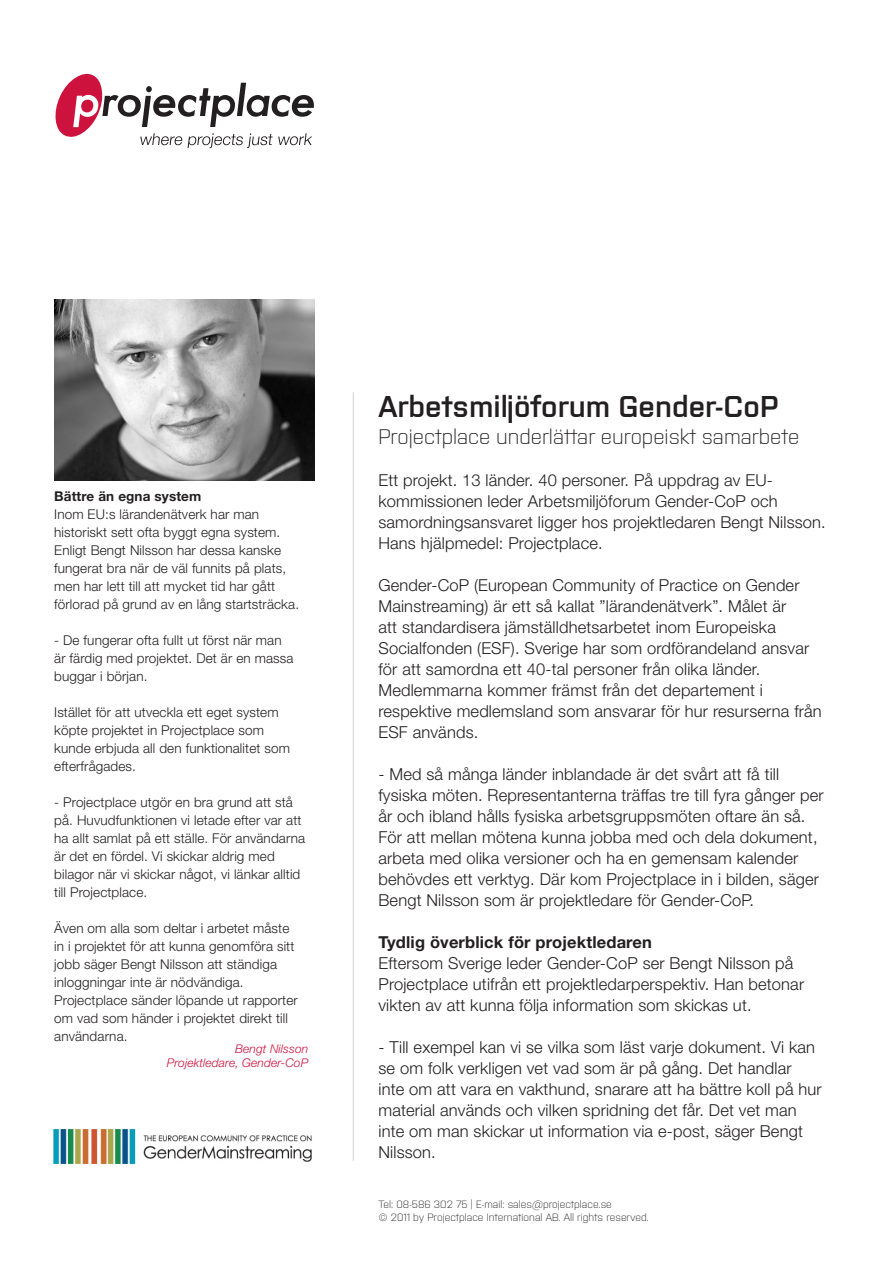
<style>
.page{position:relative;width:893px;height:1263px;background:#fff}
.page>*{position:absolute;margin:0;border:0;box-sizing:border-box;transform-origin:0 0}
.tabell___text{font:30px "Purista For Projectplace Semi";color:#231f20}
.tabell___text-2{font:300 21px "Purista For Projectplace";color:#231f20}
.t1{font:300 16.5px/21px "Helvetica Neue";letter-spacing:.01em;color:#231f20}
.t2{font:700 16.5px "Helvetica Neue";letter-spacing:.01em;color:#231f20}
.t3{font:300 13.5px/18px "Helvetica Neue";letter-spacing:.01em;color:#231f20}
.t4{font:700 13.5px "Helvetica Neue";letter-spacing:.01em;color:#231f20}
.t5{font:italic 300 12px "Helvetica Neue";letter-spacing:.01em;color:#cd123d}
.t6{font:300 10.5px "Purista For Projectplace";color:#231f20}
</style>
<div class="page">
<hr style="left:353px;top:392px;width:1px;height:769px;background:#d1d2d4">
<img style="left:53px;top:1129px;width:259px;height:35px">
<img style="left:54px;top:300px;width:261px;height:180px">
<svg style="left:55px;top:73px;width:259px;height:75px"></svg>
<p class="t4" style="left:54px;top:487px;width:149px">Bättre än egna system</p>
<p class="t3" style="left:54px;top:505px;width:246px">Inom EU:s lärandenätverk har man historiskt sett ofta byggt egna system.<br>Enligt Bengt Nilsson har dessa kanske fungerat bra när de väl funnits på plats, men har lett till att mycket tid har gått förlorad på grund av en lång startsträcka.</p>
<p class="t3" style="left:54px;top:631px;width:241px">- De fungerar ofta fullt ut först när man är färdig med projektet. Det är en massa buggar i början.</p>
<p class="t3" style="left:54px;top:703px;width:237px">Istället för att utveckla ett eget system köpte projektet in Projectplace som kunde erbjuda all den funktionalitet som efterfrågades.</p>
<p class="t3" style="left:54px;top:793px;width:252px">- Projectplace utgör en bra grund att stå på. Huvudfunktionen vi letade efter var att ha allt samlat på ett ställe. För användarna är det en fördel. Vi skickar aldrig med bilagor när vi skickar något, vi länkar alltid till Projectplace.</p>
<p class="t3" style="left:54px;top:919px;width:245px">Även om alla som deltar i arbetet måste in i projektet för att kunna genomföra sitt jobb säger Bengt Nilsson att ständiga inloggningar inte är nödvändiga.<br>Projectplace sänder löpande ut rapporter om vad som händer i projektet direkt till användarna.</p>
<p class="t5" style="left:235px;top:1042px;width:75px">Bengt Nilsson</p>
<p class="t5" style="left:167px;top:1055px;width:143px">Projektledare, Gender-CoP</p>
<p class="tabell___text" style="left:378px;top:384px;width:401px">Arbetsmiljöforum Gender-CoP</p>
<p class="tabell___text-2" style="left:378px;top:421px;width:422px">Projectplace underlättar europeiskt samarbete</p>
<p class="t1" style="left:378px;top:469px;width:449px">Ett projekt. 13 länder. 40 personer. På uppdrag av EU&shy;kommissionen leder Arbetsmiljöforum Gender-CoP och samordningsansvaret ligger hos projektledaren Bengt Nilsson.<br>Hans hjälpmedel: Projectplace.</p>
<p class="t1" style="left:378px;top:574px;width:445px">Gender-CoP (European Community of Practice on Gender Mainstreaming) är ett så kallat ”lärandenätverk”. Målet är<br>att standardisera jämställdhetsarbetet inom Europeiska Socialfonden (ESF). Sverige har som ordförandeland ansvar för att samordna ett 40-tal personer från olika länder.<br>Medlemmarna kommer främst från det departement i respektive medlemsland som ansvarar för hur resurserna från ESF används.</p>
<p class="t1" style="left:378px;top:763px;width:447px">- Med så många länder inblandade är det svårt att få till fysiska möten. Representanterna träffas tre till fyra gånger per år och ibland hålls fysiska arbetsgruppsmöten oftare än så.<br>För att mellan mötena kunna jobba med och dela dokument, arbeta med olika versioner och ha en gemensam kalender behövdes ett verktyg. Där kom Projectplace in i bilden, säger Bengt Nilsson som är projektledare för Gender-CoP.</p>
<p class="t2" style="left:378px;top:931px;width:275px">Tydlig överblick för projektledaren</p>
<p class="t1" style="left:378px;top:952px;width:427px">Eftersom Sverige leder Gender-CoP ser Bengt Nilsson på<br>Projectplace utifrån ett projektledarperspektiv. Han betonar vikten av att kunna följa information som skickas ut.</p>
<p class="t1" style="left:378px;top:1036px;width:445px">- Till exempel kan vi se vilka som läst varje dokument. Vi kan se om folk verkligen vet vad som är på gång. Det handlar<br>inte om att vara en vakthund, snarare att ha bättre koll på hur material används och vilken spridning det får. Det vet man inte om man skickar ut information via e-post, säger Bengt Nilsson.</p>
<p class="t6" style="left:378px;top:1197px;width:235px">Tel: 08-586 302 75 | E-mail: sales@projectplace.se</p>
<p class="t6" style="left:378px;top:1209px;width:272px">© 2011 by Projectplace International AB. All rights reserved.</p>
</div>
